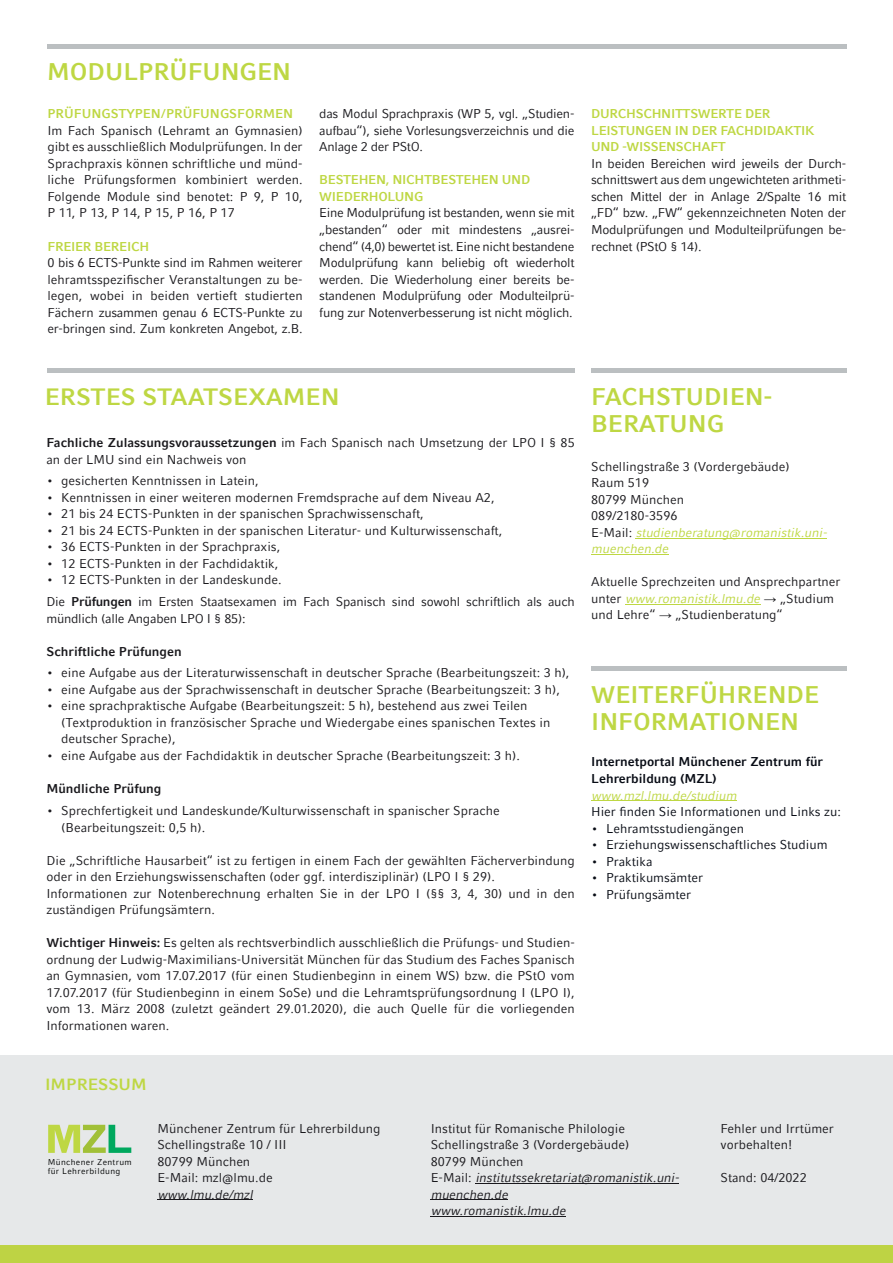
<style>
.page{position:relative;width:893px;height:1263px;background:#fff}
.page>*{position:absolute;margin:0;border:0;box-sizing:border-box;transform-origin:0 0}
.t1{font:700 24px/27px "LMU Compatil Fact";color:#bed743}
.t2{font:700 23.55px "LMU Compatil Fact";color:#bed743}
.t3{font:700 16.2px "LMU Compatil Fact";color:#bed743}
.t4{font:12.75px/16.5px "LMU Compatil Fact";color:#1a191d}
.t5{font:12.75px/21.8px "LMU Compatil Fact";letter-spacing:-.02em;color:#1a191d}
.t6{font:12.75px "LMU Compatil Fact";color:#080c15}
.t7{font:700 12.75px/16.5px "LMU Compatil Fact";letter-spacing:-.02em;color:#bed743}
.t8{font:700 12.75px/16.5px "LMU Compatil Fact";color:#080c15}
.t9{font:700 12.75px "LMU Compatil Fact";color:#1a191d}
.t10{font:700 12.75px "LMU Compatil Fact";color:#bed743}
.t11{font:italic 12.75px "LMU Compatil Fact";color:#bed743}
.t12{font:italic 12.75px "LMU Compatil Fact";color:#1a191d}
.t13{font:8.4px/9.4px "LMU Compatil Fact";letter-spacing:.04em;color:#030505}
.s1{font-weight:700}
.s2{font-style:italic;color:#bed743}
.s3{font-family:"Arial"}
.s4{font-style:italic}
</style>
<div class="page">
<div style="left:0;top:1055px;width:893px;height:207px;background:#e6e8e9"></div>
<div style="left:0;top:1246px;width:893px;height:17px;background:#bed344"></div>
<svg style="left:48px;top:1125px;width:83px;height:28px"></svg>
<hr style="left:157px;top:1199px;width:96px;height:1px;background:#1a191d">
<hr style="left:475px;top:1183px;width:204px;height:1px;background:#1a191d">
<hr style="left:431px;top:1199px;width:77px;height:1px;background:#1a191d">
<hr style="left:431px;top:1216px;width:135px;height:1px;background:#1a191d">
<hr style="left:636px;top:538px;width:191px;height:1px;background:#bed743">
<hr style="left:591px;top:554px;width:77px;height:1px;background:#bed743">
<hr style="left:625px;top:604px;width:135px;height:1px;background:#bed743">
<div style="left:591px;top:368px;width:255px;height:5px;background:#bbbfc1"></div>
<div style="left:47px;top:368px;width:528px;height:5px;background:#bbbfc1"></div>
<hr style="left:591px;top:666px;width:255px;height:4px;background:#bbbfc1">
<hr style="left:591px;top:800px;width:146px;height:1px;background:#bed743">
<div style="left:47px;top:44px;width:800px;height:5px;background:#bbbfc1"></div>
<h1 class="t1" style="left:47px;top:61px;width:246px">MODULPRÜFUNGEN</h1>
<p class="t10" style="left:48px;top:109px;width:247px">PRÜFUNGSTYPEN/PRÜFUNGSFORMEN</p>
<p class="t4" style="left:48px;top:123px;width:257px;text-align:justify">Im Fach Spanisch (Lehramt an Gymnasien) gibt es ausschließlich Modulprüfungen. In der Sprachpraxis können schriftliche und münd&shy;liche Prüfungsformen kombiniert werden.<br>Folgende Module sind benotet: P 9, P 10, P 11, P 13, P 14, P 15, P 16, P 17</p>
<p class="t7" style="left:48px;top:239px;width:103px">FREIER BEREICH</p>
<p class="t4" style="left:48px;top:255px;width:257px;text-align:justify">0 bis 6 ECTS-Punkte sind im Rahmen weiterer lehramtsspezifischer Veranstaltungen zu be&shy;legen, wobei in beiden vertieft studierten Fächern zusammen genau 6 ECTS-Punkte zu er-bringen sind. Zum konkreten Angebot, z.B.</p>
<p class="t4" style="left:319px;top:107px;width:257px;text-align:justify">das Modul Sprachpraxis (WP 5, vgl. „Studien&shy;aufbau“), siehe Vorlesungsverzeichnis und die Anlage 2 der PStO.</p>
<p class="t7" style="left:319px;top:173px;width:212px">BESTEHEN, NICHTBESTEHEN UND<br>WIEDERHOLUNG</p>
<p class="t4" style="left:319px;top:206px;width:257px;text-align:justify">Eine Modulprüfung ist bestanden, wenn sie mit „bestanden“ oder mit mindestens „ausrei&shy;chend“ (4,0) bewertet ist. Eine nicht bestandene Modulprüfung kann beliebig oft wiederholt werden. Die Wiederholung einer bereits be&shy;standenen Modulprüfung oder Modulteilprü&shy;fung zur Notenverbesserung ist nicht möglich.</p>
<p class="t7" style="left:591px;top:107px;width:225px">DURCHSCHNITTSWERTE DER<br>LEISTUNGEN IN DER FACHDIDAKTIK<br>UND -WISSENSCHAFT</p>
<p class="t4" style="left:591px;top:156px;width:257px;text-align:justify">In beiden Bereichen wird jeweils der Durch&shy;schnittswert aus dem ungewichteten arithmeti&shy;schen Mittel der in Anlage 2/Spalte 16 mit „FD“ bzw. „FW“ gekennzeichneten Noten der Modulprüfungen und Modulteilprüfungen be&shy;rechnet (PStO § 14).</p>
<h2 class="t2" style="left:45px;top:388px;width:296px">ERSTES STAATSEXAMEN</h2>
<p class="t4" style="left:46px;top:436px;width:530px"><span class="s1">Fachliche Zulassungsvoraussetzungen</span> im Fach Spanisch nach Umsetzung der LPO I § 85 an der LMU sind ein Nachweis von</p>
<p class="t4" style="left:46px;top:474px;width:214px">• gesicherten Kenntnissen in Latein,</p>
<p class="t4" style="left:46px;top:490px;width:450px">• Kenntnissen in einer weiteren modernen Fremdsprache auf dem Niveau A2,</p>
<p class="t4" style="left:46px;top:507px;width:379px">• 21 bis 24 ECTS-Punkten in der spanischen Sprachwissenschaft,</p>
<p class="t4" style="left:46px;top:523px;width:457px">• 21 bis 24 ECTS-Punkten in der spanischen Literatur- und Kulturwissenschaft,</p>
<p class="t4" style="left:46px;top:540px;width:235px">• 36 ECTS-Punkten in der Sprachpraxis,</p>
<p class="t4" style="left:46px;top:556px;width:233px">• 12 ECTS-Punkten in der Fachdidaktik,</p>
<p class="t5" style="left:46px;top:570px;width:530px">• 12 ECTS-Punkten in der Landeskunde.<br>Die <span class="s1">Prüfungen</span> im Ersten Staatsexamen im Fach Spanisch sind sowohl schriftlich als auch</p>
<p class="t5" style="left:46px;top:608px;width:201px">mündlich (alle Angaben LPO I § 85):</p>
<p class="t9" style="left:46px;top:646px;width:137px">Schriftliche Prüfungen</p>
<p class="t4" style="left:46px;top:666px;width:525px">• eine Aufgabe aus der Literaturwissenschaft in deutscher Sprache (Bearbeitungszeit: 3 h),</p>
<p class="t4" style="left:46px;top:682px;width:515px">• eine Aufgabe aus der Sprachwissenschaft in deutscher Sprache (Bearbeitungszeit: 3 h),</p>
<p class="t4" style="left:61px;top:699px;width:491px;text-indent:-15px">• eine sprachpraktische Aufgabe (Bearbeitungszeit: 5 h), bestehend aus zwei Teilen (Textproduktion in französischer Sprache und Wiedergabe eines spanischen Textes in deutscher Sprache),</p>
<p class="t4" style="left:46px;top:748px;width:475px">• eine Aufgabe aus der Fachdidaktik in deutscher Sprache (Bearbeitungszeit: 3 h).</p>
<p class="t9" style="left:46px;top:783px;width:117px">Mündliche Prüfung</p>
<p class="t4" style="left:61px;top:804px;width:440px;text-indent:-15px">• Sprechfertigkeit und Landeskunde/Kulturwissenschaft in spanischer Sprache (Bearbeitungszeit: 0,5 h).</p>
<p class="t4" style="left:46px;top:853px;width:530px">Die „Schriftliche Hausarbeit“ ist zu fertigen in einem Fach der gewählten Fächerverbindung oder in den Erziehungswissenschaften (oder ggf. interdisziplinär) (LPO I § 29).<br>Informationen zur Notenberechnung erhalten Sie in der LPO I (§§ 3, 4, 30) und in den zuständigen Prüfungsämtern.</p>
<p class="t4" style="left:46px;top:936px;width:530px;text-align:justify"><span class="s1">Wichtiger Hinweis:</span> Es gelten als rechtsverbindlich ausschließlich die Prüfungs- und Studien&shy;ordnung der Ludwig-Maximilians-Universität München für das Studium des Faches Spanisch an Gymnasien, vom 17.07.2017 (für einen Studienbeginn in einem WS) bzw. die PStO vom 17.07.2017 (für Studienbeginn in einem SoSe) und die Lehramtsprüfungsordnung I (LPO I), vom 13. März 2008 (zuletzt geändert 29.01.2020), die auch Quelle für die vorliegenden Informationen waren.</p>
<h1 class="t1" style="left:591px;top:385px;width:182px">FACHSTUDIEN-<br>BERATUNG</h1>
<p class="t4" style="left:591px;top:459px;width:237px">Schellingstraße 3 (Vordergebäude)<br>Raum 519<br>80799 München<br>089/2180-3596<br>E-Mail: <span class="s2">studienberatung@romanistik.uni&shy;muenchen.de</span></p>
<p class="t4" style="left:591px;top:575px;width:251px">Aktuelle Sprechzeiten und Ansprechpartner unter <span class="s2">www.romanistik.lmu.de</span> <span class="s3">→</span> „Studium und Lehre“ <span class="s3">→</span> „Studienberatung“</p>
<h1 class="t1" style="left:591px;top:683px;width:230px">WEITERFÜHRENDE<br>INFORMATIONEN</h1>
<p class="t8" style="left:591px;top:755px;width:233px">Internetportal Münchener Zentrum für<br>Lehrerbildung (MZL)</p>
<p class="t11" style="left:591px;top:790px;width:147px">www.mzl.lmu.de/studium</p>
<p class="t6" style="left:591px;top:806px;width:251px">Hier finden Sie Informationen und Links zu:</p>
<p class="t6" style="left:591px;top:823px;width:154px">• Lehramtsstudiengängen</p>
<p class="t6" style="left:591px;top:839px;width:238px">• Erziehungswissenschaftliches Studium</p>
<p class="t6" style="left:591px;top:856px;width:63px">• Praktika</p>
<p class="t6" style="left:591px;top:872px;width:113px">• Praktikumsämter</p>
<p class="t6" style="left:591px;top:889px;width:101px">• Prüfungsämter</p>
<p class="t3" style="left:45px;top:1078px;width:103px">IMPRESSUM</p>
<p class="t13" style="left:48px;top:1158px;width:86px">Münchener Zentrum für Lehrerbildung</p>
<p class="t4" style="left:157px;top:1121px;width:225px">Münchener Zentrum für Lehrerbildung<br>Schellingstraße 10 / III<br>80799 München<br>E-Mail: mzl@lmu.de</p>
<p class="t12" style="left:157px;top:1189px;width:97px">www.lmu.de/mzl</p>
<p class="t4" style="left:431px;top:1121px;width:250px">Institut für Romanische Philologie<br>Schellingstraße 3 (Vordergebäude)<br>80799 München<br>E-Mail: <span class="s4">institutssekretariat@romanistik.uni&shy;muenchen.de<br>www.romanistik.lmu.de</span></p>
<p class="t4" style="left:720px;top:1121px;width:115px">Fehler und Irrtümer vorbehalten!</p>
<p class="t4" style="left:720px;top:1170px;width:88px">Stand: 04/2022</p>
</div>
